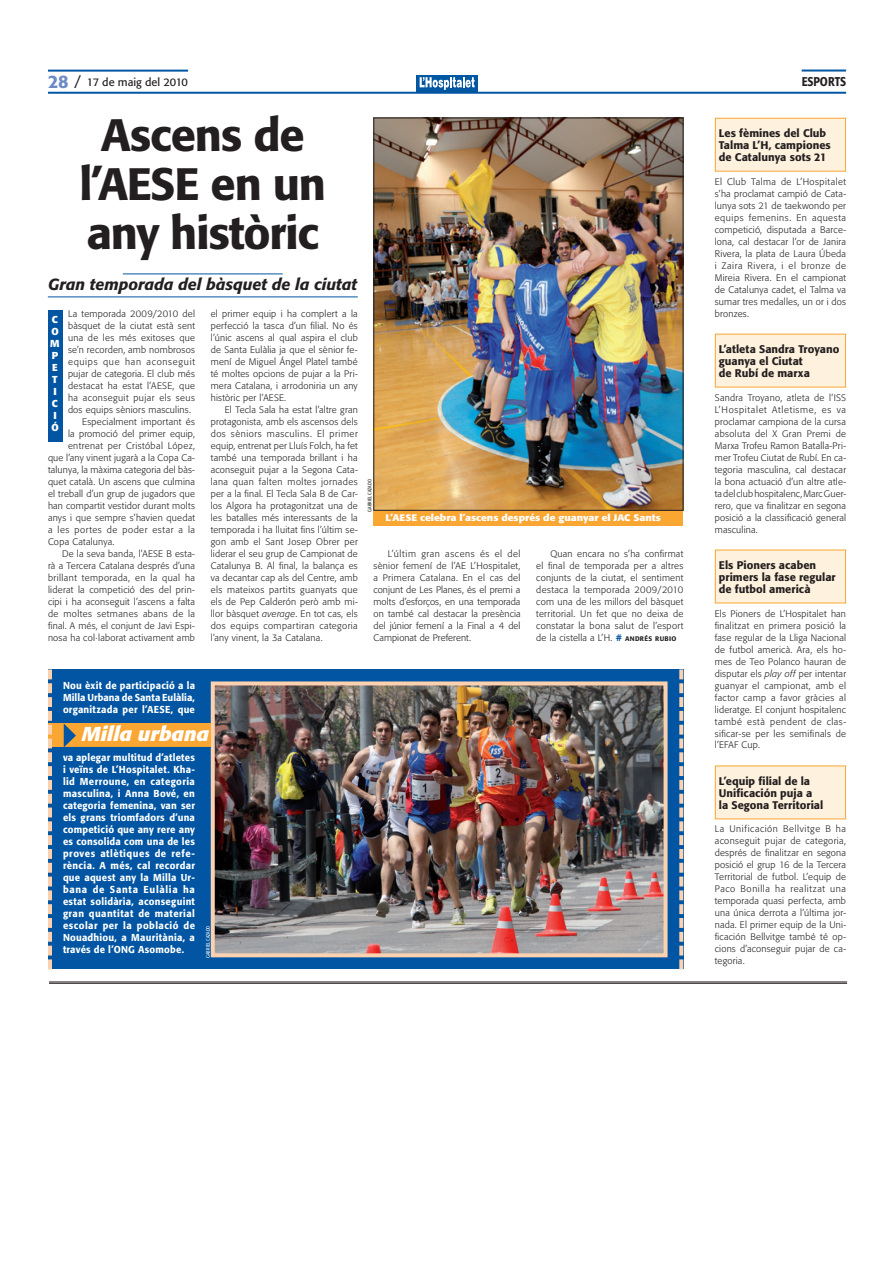
<style>
.page{position:relative;width:893px;height:1263px;background:#fff}
.page>*{position:absolute;margin:0;border:0;box-sizing:border-box;transform-origin:0 0}
.t1{font:500 45px/49.1px "Formata";letter-spacing:-.025em;color:#231f20;text-align:center}
.t2{font:italic 700 19.95px "Formata";color:#fff}
.t3{font:italic 500 16.05px "Formata";color:#231f20}
.t4{font:500 12.6px "Formata";color:#231f20;scale:.85 1}
.t5{font:500 10.95px/12px "Formata";color:#231f20}
.t6{font:10.95px "Formata";color:#231f20}
.t7{font:500 10.05px/12px "Formata";letter-spacing:.02em;color:#fff;text-align:justify;scale:.95 1}
.t8{font:700 10.05px/12px "Formata";color:#fff;text-align:center}
.t9{font:300 9.45px/12px "Formata";letter-spacing:.025em;color:#231f20;text-align:justify}
.t10{font:300 9.45px "Formata";letter-spacing:.045em;color:#231f20}
.t11{font:700 9.45px "Formata";color:#fff;scale:1.1 1}
.t12{font:300 9.45px "Formata";letter-spacing:.06em;color:#231f20}
.t13{font:300 9.45px "Formata";letter-spacing:.05em;color:#231f20}
.t14{font:300 9.45px "Formata";letter-spacing:.075em;color:#231f20}
.t15{font:4.95px "Formata";letter-spacing:.02em;color:#fff;scale:.8 1}
.t16{font:4.95px "Formata";letter-spacing:.02em;color:#231f20;scale:.8 1}
.s1{font-weight:500;font-size:18px;color:#6c8bc6}
.s2{font-size:13.95px}
.s3{font-style:italic}
.s4{font-weight:500;color:#0155a2}
.s5{font-weight:500;font-size:6.6px}
</style>
<div class="page">
<div style="left:416px;top:75px;width:62px;height:17px;background:#0157a1"></div>
<svg style="left:419px;top:77px;width:55px;height:13px"></svg>
<hr style="left:48px;top:92px;width:798px;height:2px;background:#0155a2">
<hr style="left:48px;top:70px;width:140px;height:2px;background:#0155a2">
<div style="left:715px;top:118px;width:130px;height:53px;background:#fef1dd"></div>
<div style="left:714px;top:118px;width:132px;height:54px;border:1px solid #faa633"></div>
<div style="left:715px;top:334px;width:130px;height:53px;background:#fef1dd"></div>
<div style="left:715px;top:550px;width:130px;height:53px;background:#fef1dd"></div>
<div style="left:715px;top:766px;width:130px;height:53px;background:#fef1dd"></div>
<hr style="left:801px;top:70px;width:45px;height:2px;background:#0155a2">
<hr style="left:49px;top:981px;width:798px;height:1px;background:#231f20">
<hr style="left:49px;top:983px;width:798px;height:1px;background:#231f20">
<div style="left:48px;top:669px;width:635px;height:300px;background:#0155a2"></div>
<svg style="left:679px;top:669px;width:4px;height:300px"></svg>
<img style="left:216px;top:686px;width:446px;height:266px">
<div style="left:211px;top:681px;width:456px;height:276px;border:4px solid #fcd1af"></div>
<div style="left:48px;top:723px;width:163px;height:24px;background:#faa633"></div>
<svg style="left:64px;top:723px;width:12px;height:24px"></svg>
<svg style="left:48px;top:669px;width:4px;height:300px"></svg>
<div style="left:48px;top:310px;width:14px;height:132px;background:#0155a2"></div>
<hr style="left:123px;top:273px;width:160px;height:1px;background:#0155a2">
<hr style="left:48px;top:296px;width:310px;height:1px;background:#0155a2">
<img style="left:375px;top:120px;width:306px;height:389px">
<div style="left:373px;top:118px;width:310px;height:393px;border:1px solid #231f20"></div>
<div style="left:373px;top:511px;width:310px;height:15px;background:#faa633"></div>
<p class="t6" style="left:48px;top:77px;width:141px"><span class="s1">28</span> <span class="s2">/</span> 17 de maig del 2010</p>
<h1 class="t1" style="left:80px;top:115px;width:248px">Ascens de l’AESE en un any històric</h1>
<h3 class="t3" style="left:48px;top:278px;width:310px">Gran temporada del bàsquet de la ciutat</h3>
<p class="t9" style="left:68px;top:308px;width:128px">La temporada 2009/2010 del</p>
<p class="t9" style="left:68px;top:320px;width:128px">bàsquet de la ciutat està sent</p>
<p class="t9" style="left:68px;top:332px;width:128px">una de les més exitoses que</p>
<p class="t9" style="left:68px;top:344px;width:128px">se’n recorden, amb nombrosos</p>
<p class="t14" style="left:68px;top:357px;width:128px">equips que han aconseguit</p>
<p class="t9" style="left:68px;top:368px;width:128px">pujar de categoria. El club més</p>
<p class="t9" style="left:68px;top:380px;width:128px">destacat ha estat l’AESE, que</p>
<p class="t10" style="left:68px;top:393px;width:128px">ha aconseguit pujar els seus</p>
<p class="t9" style="left:68px;top:404px;width:125px">dos equips sèniors masculins.</p>
<p class="t9" style="left:82px;top:416px;width:114px">Especialment important és</p>
<p class="t9" style="left:68px;top:428px;width:128px">la promoció del primer equip,</p>
<p class="t9" style="left:68px;top:440px;width:128px">entrenat per Cristóbal López,</p>
<p class="t9" style="left:48px;top:452px;width:148px">que l’any vinent jugarà a la Copa Ca -</p>
<p class="t9" style="left:48px;top:464px;width:148px">talunya, la màxima categoria del bàs-</p>
<p class="t9" style="left:48px;top:476px;width:148px">quet català. Un ascens que culmina</p>
<p class="t9" style="left:48px;top:488px;width:148px">el treball d’un grup de jugadors que</p>
<p class="t9" style="left:48px;top:500px;width:148px">han compartit vestidor durant molts</p>
<p class="t9" style="left:48px;top:512px;width:148px">anys i que sempre s’havien quedat</p>
<p class="t12" style="left:48px;top:525px;width:148px">a les portes de poder estar a la</p>
<p class="t9" style="left:48px;top:536px;width:68px">Copa Catalunya.</p>
<p class="t9" style="left:62px;top:548px;width:134px">De la seva banda, l’AESE B esta-</p>
<p class="t9" style="left:48px;top:560px;width:148px">rà a Tercera Catalana després d’una</p>
<p class="t10" style="left:48px;top:573px;width:148px">brillant temporada, en la qual ha</p>
<p class="t9" style="left:48px;top:584px;width:148px">liderat la competició des del prin -</p>
<p class="t9" style="left:48px;top:596px;width:148px">cipi i ha aconseguit l’ascens a falta</p>
<p class="t13" style="left:48px;top:609px;width:148px">de moltes setmanes abans de la</p>
<p class="t9" style="left:48px;top:620px;width:148px">final. A més, el conjunt de Javi Espi-</p>
<p class="t9" style="left:48px;top:632px;width:148px">nosa ha col·laborat activament amb</p>
<p class="t8" style="left:50px;top:314px;width:11px">C<br>O<br>M<br>P<br>E<br>T<br>I<br>C<br>I<br>Ó</p>
<p class="t9" style="left:211px;top:308px;width:148px">el primer equip i ha complert a la perfecció la tasca d’un filial. No és l’únic ascens al qual aspira el club de Santa Eulàlia ja que el sènior fe&shy;mení de Miguel Ángel Platel també té moltes opcions de pujar a la Pri&shy;mera Catalana, i arrodoniria un any històric per l’AESE.</p>
<p class="t9" style="left:211px;top:404px;width:148px;text-indent:14px">El Tecla Sala ha estat l’altre gran protagonista, amb els ascensos dels dos sèniors masculins. El primer equip, entrenat per Lluís Folch, ha fet també una temporada brillant i ha aconseguit pujar a la Segona Cata - lana quan falten moltes jornades per a la final. El Tecla Sala B de Car - los Algora ha protagonitzat una de les batalles més interessants de la temporada i ha lluitat fins l’últim se - gon amb el Sant Josep Obrer per liderar el seu grup de Campionat de Catalunya B. Al final, la balança es va decantar cap als del Centre, amb els mateixos partits guanyats que els de Pep Calderón però amb mi&shy;llor bàsquet <span class="s3">average</span>. En tot cas, els dos equips compartiran categoria l’any vinent, la 3a Catalana.</p>
<p class="t16" style="left:367px;top:512px;width:42px;rotate:-90deg">GABRIEL CAZADO</p>
<p class="t11" style="left:385px;top:513px;width:252px">L’AESE celebra l’ascens després de guanyar el JAC Sants</p>
<p class="t9" style="left:373px;top:548px;width:148px;text-indent:14px">L’últim gran ascens és el del sè nior femení de l’AE L’Hospitalet, a Primera Catalana. En el cas del conjunt de Les Planes, és el premi a molts d’esforços, en una temporada on també cal destacar la presència del júnior femení a la Final a 4 del Campionat de Preferent.</p>
<p class="t9" style="left:536px;top:548px;width:148px;text-indent:14px">Quan encara no s’ha confirmat el final de temporada per a altres conjunts de la ciutat, el sentiment destaca la temporada 2009/2010 com una de les millors del bàsquet territorial. Un fet que no deixa de constatar la bona salut de l’esport de la cistella a L’H. <span class="s4">#</span> <span class="s5">ANDRÉS RUBIO</span></p>
<p class="t7" style="left:63px;top:681px;width:140px">Nou èxit de participació a la Milla Urbana de Santa Eulàlia, organitzada per l’AESE, que</p>
<p class="t7" style="left:63px;top:753px;width:140px">va aplegar multitud d’atletes i veïns de L’Hospitalet. Kha&shy;lid Merroune, en categoria masculina, i Anna Bové, en categoria femenina, van ser els grans triomfadors d’una competició que any rere any es consolida com una de les proves atlètiques de refe - rència. A més, cal recordar que aquest any la Milla Ur&shy;bana de Santa Eulàlia ha estat solidària, aconseguint gran quantitat de material escolar per la població de Nouadhiou, a Mauritània, a través de l’ONG Asomobe.</p>
<h2 class="t2" style="left:82px;top:726px;width:129px">Milla urbana</h2>
<p class="t15" style="left:206px;top:958px;width:42px;rotate:-90deg">GABRIEL CAZADO</p>
<h3 class="t4" style="left:801px;top:76px;width:54px">ESPORTS</h3>
<p class="t5" style="left:718px;top:128px;width:113px">Les fèmines del Club<br>Talma L’H, campiones de Catalunya sots 21</p>
<p class="t9" style="left:714px;top:176px;width:133px">El Club Talma de L’Hospitalet s’ha proclamat campió de Cata&shy;lunya sots 21 de taekwondo per equips femenins. En aquesta competició, disputada a Bar ce&shy;lona, cal destacar l’or de Janira Rivera, la plata de Laura Úbeda i Zaira Rivera, i el bronze de Mi reia Rivera. En el campionat de Catalunya cadet, el Talma va sumar tres medalles, un or i dos bronzes.</p>
<p class="t5" style="left:718px;top:344px;width:122px">L’atleta Sandra Troyano guanya el Ciutat<br>de Rubí de marxa</p>
<p class="t9" style="left:714px;top:392px;width:133px">Sandra Troyano, atleta de l’ISS L’Hos pitalet Atletisme, es va pro clamar campiona de la cursa absoluta del X Gran Premi de Mar xa Trofeu Ramon Batalla-Pri&shy;mer Trofeu Ciutat de Rubí. En ca&shy;tegoria masculina, cal destacar la bona actuació d’un altre atle - ta del club hospitalenc, Marc Guer - rero, que va finalitzar en segona posició a la classificació general masculina.</p>
<p class="t5" style="left:718px;top:560px;width:118px">Els Pioners acaben primers la fase regular de futbol americà</p>
<p class="t9" style="left:714px;top:608px;width:133px">Els Pioners de L’Hospitalet han finalitzat en primera posició la fase regular de la Lliga Nacional de futbol americà. Ara, els ho&shy;mes de Teo Polanco hauran de disputar els <span class="s3">play off</span> per intentar guanyar el campionat, amb el factor camp a favor gràcies al lideratge. El conjunt hospitalenc també està pendent de clas&shy;sificar-se per les semifinals de l’EFAF Cup.</p>
<p class="t5" style="left:718px;top:776px;width:106px">L’equip filial de la<br>Unificación puja a la Segona Territorial</p>
<p class="t9" style="left:714px;top:824px;width:133px">La Unificación Bellvitge B ha aconseguit pujar de categoria, després de finalitzar en segona posició el grup 16 de la Tercera Territorial de futbol. L’equip de Paco Bonilla ha realitzat una temporada quasi perfecta, amb una única derrota a l’última jor - nada. El primer equip de la Uni - ficación Bellvitge també té op&shy;cions d’aconseguir pujar de ca - tegoria.</p>
</div>
